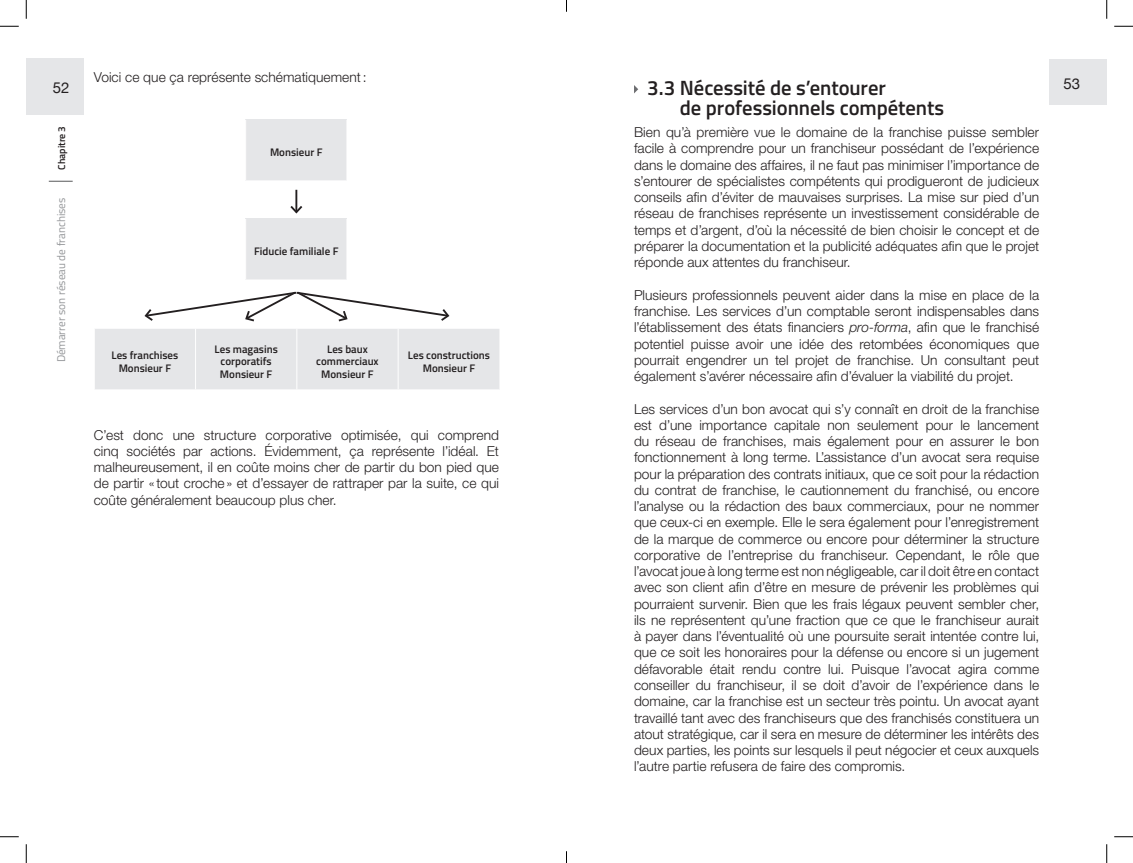
<style>
.page{position:relative;width:1133px;height:863px;background:#fff}
.page>*{position:absolute;margin:0;border:0;box-sizing:border-box;transform-origin:0 0}
.t1{font:600 20.62px/20.6px "Titillium Web";letter-spacing:-.005em;color:#231f20}
.t2{font:15px "Helvetica Neue";color:#231f20}
.t3{font:300 13.75px/16.2px "Helvetica Neue";color:#231f20;text-align:justify}
.t4{font:11.25px "Titillium Web";color:#939598}
.t5{font:600 11px/12.6px "Titillium Web";color:#231f20;text-align:center}
.t6{font:600 10px "Titillium Web";color:#231f20}
.s1{font-style:italic}
</style>
<div class="page">
<svg style="left:49px;top:181px;width:24px;height:1px"></svg>
<div style="left:26px;top:58px;width:58px;height:57px;background:#e5e6e8"></div>
<div style="left:1049px;top:59px;width:57px;height:46px;background:#e5e6e8"></div>
<div style="left:246px;top:120px;width:101px;height:61px;background:#e5e6e8"></div>
<hr style="left:245px;top:180px;width:102px;height:1px;background:#fff">
<hr style="left:346px;top:120px;width:1px;height:60px;background:#fff">
<div style="left:95px;top:329px;width:404px;height:60px;background:#e5e6e8"></div>
<hr style="left:195px;top:329px;width:1px;height:60px;background:#fff">
<hr style="left:296px;top:329px;width:1px;height:60px;background:#fff">
<hr style="left:398px;top:329px;width:1px;height:60px;background:#fff">
<svg style="left:144px;top:291px;width:306px;height:31px"></svg>
<div style="left:246px;top:219px;width:101px;height:61px;background:#e5e6e8"></div>
<hr style="left:245px;top:279px;width:102px;height:1px;background:#fff">
<hr style="left:346px;top:219px;width:1px;height:60px;background:#fff">
<hr style="left:295px;top:190px;width:2px;height:22px;background:#231f20">
<svg style="left:290px;top:204px;width:13px;height:10px"></svg>
<svg style="left:634px;top:85px;width:4px;height:8px"></svg>
<svg style="left:0;top:25px;width:19px;height:2px"></svg>
<svg style="left:1114px;top:25px;width:18px;height:2px"></svg>
<svg style="left:0;top:836px;width:19px;height:1px"></svg>
<svg style="left:1114px;top:836px;width:18px;height:1px"></svg>
<svg style="left:25px;top:0;width:2px;height:19px"></svg>
<svg style="left:25px;top:844px;width:2px;height:18px"></svg>
<svg style="left:1106px;top:0;width:1px;height:19px"></svg>
<svg style="left:1106px;top:844px;width:1px;height:18px"></svg>
<p class="t3" style="left:94px;top:69px;width:274px">Voici ce que ça représente schématiquement:</p>
<p class="t2" style="left:53px;top:79px;width:18px">52</p>
<p class="t2" style="left:1063px;top:74px;width:18px">53</p>
<h1 class="t1" style="left:680px;top:77px;width:266px;text-indent:-32px">3.3 Nécessité de s’entourer<br>de professionnels compétents</h1>
<p class="t3" style="left:634px;top:124px;width:407px">Bien qu’à première vue le domaine de la franchise puisse sembler facile à comprendre pour un franchiseur possédant de l’expérience dans le domaine des affaires, il ne faut pas minimiser l’importance de s’entourer de spécialistes compétents qui prodigueront de judicieux conseils afin d’éviter de mauvaises surprises. La mise sur pied d’un réseau de franchises représente un investissement considérable de temps et d’argent, d’où la nécessité de bien choisir le concept et de préparer la documentation et la publicité adéquates afin que le projet réponde aux attentes du franchiseur.</p>
<p class="t3" style="left:634px;top:286px;width:407px">Plusieurs professionnels peuvent aider dans la mise en place de la franchise. Les services d’un comptable seront indispensables dans l’établissement des états financiers <span class="s1">pro-forma</span>, afin que le franchisé potentiel puisse avoir une idée des retombées économiques que pourrait engendrer un tel projet de franchise. Un consultant peut également s’avérer nécessaire afin d’évaluer la viabilité du projet.</p>
<p class="t3" style="left:634px;top:400px;width:407px">Les services d’un bon avocat qui s’y connaît en droit de la franchise est d’une importance capitale non seulement pour le lancement du réseau de franchises, mais également pour en assurer le bon fonctionnement à long terme. L’assistance d’un avocat sera requise pour la préparation des contrats initiaux, que ce soit pour la rédaction du contrat de franchise, le cautionnement du franchisé, ou encore l’analyse ou la rédaction des baux commerciaux, pour ne nommer que ceux-ci en exemple. Elle le sera également pour l’enregistrement de la marque de commerce ou encore pour déterminer la structure corporative de l’entreprise du franchiseur. Cependant, le rôle que l’avocat joue à long terme est non négligeable, car il doit être en contact avec son client afin d’être en mesure de prévenir les problèmes qui pourraient survenir. Bien que les frais légaux peuvent sembler cher, ils ne représentent qu’une fraction que ce que le franchiseur aurait à payer dans l’éventualité où une poursuite serait intentée contre lui, que ce soit les honoraires pour la défense ou encore si un jugement défavorable était rendu contre lui. Puisque l’avocat agira comme conseiller du franchiseur, il se doit d’avoir de l’expérience dans le domaine, car la franchise est un secteur très pointu. Un avocat ayant travaillé tant avec des franchiseurs que des franchisés constituera un atout stratégique, car il sera en mesure de déterminer les intérêts des deux parties, les points sur lesquels il peut négocier et ceux auxquels l’autre partie refusera de faire des compromis.</p>
<p class="t6" style="left:54px;top:170px;width:45px;rotate:-90deg">Chapitre 3</p>
<p class="t5" style="left:270px;top:146px;width:54px">Monsieur F</p>
<p class="t4" style="left:52px;top:362px;width:166px;rotate:-90deg">Démarrer son réseau de franchises</p>
<p class="t5" style="left:254px;top:245px;width:86px">Fiducie familiale F</p>
<p class="t5" style="left:111px;top:348px;width:68px">Les franchises<br>Monsieur F</p>
<p class="t5" style="left:215px;top:342px;width:65px">Les magasins corporatifs<br>Monsieur F</p>
<p class="t5" style="left:316px;top:342px;width:64px">Les baux commerciaux<br>Monsieur F</p>
<p class="t5" style="left:408px;top:348px;width:84px">Les constructions<br>Monsieur F</p>
<p class="t3" style="left:94px;top:426px;width:407px">C’est donc une structure corporative optimisée, qui comprend cinq sociétés par actions. Évidemment, ça représente l’idéal. Et malheureusement, il en coûte moins cher de partir du bon pied que de partir « tout croche» et d’essayer de rattraper par la suite, ce qui coûte généralement beaucoup plus cher.</p>
</div>
